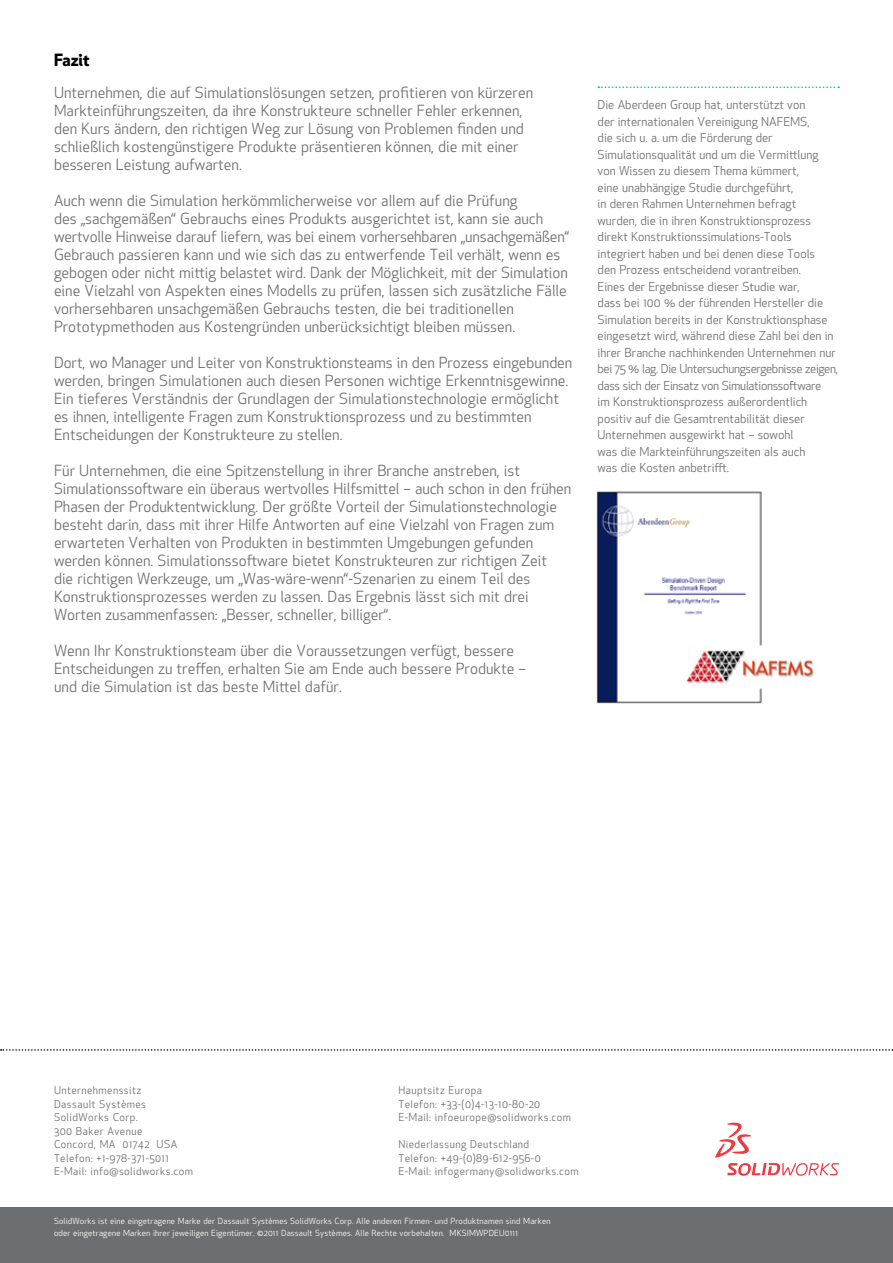
<style>
.page{position:relative;width:893px;height:1263px;background:#fff}
.page>*{position:absolute;margin:0;border:0;box-sizing:border-box;transform-origin:0 0}
.t1{font:700 16.5px "SW Apex New";color:#000}
.t2{font:15px/18px "SW Apex New";color:#6d6e71}
.t3{font:12px/16.5px "SW Apex New";color:#6d6e71}
.t4{font:10.5px/13.5px "SW Apex New";letter-spacing:.04em;color:#6d6e71}
.t5{font:8.25px/12px "SW Apex New";letter-spacing:.02em;color:#fff}
</style>
<div class="page">
<div style="left:0;top:1207px;width:893px;height:56px;background:#6d6e71"></div>
<svg style="left:1px;top:1049px;width:892px;height:2px"></svg>
<svg style="left:598px;top:86px;width:241px;height:2px"></svg>
<img style="left:596px;top:491px;width:218px;height:213px">
<svg style="left:715px;top:1122px;width:124px;height:54px"></svg>
<p class="t1" style="left:54px;top:48px;width:37px">Fazit</p>
<p class="t2" style="left:54px;top:83px;width:481px">Unternehmen, die auf Simulationslösungen setzen, profitieren von kürzeren Markteinführungszeiten, da ihre Konstrukteure schneller Fehler erkennen, den Kurs ändern, den richtigen Weg zur Lösung von Problemen finden und schließlich kostengünstigere Produkte präsentieren können, die mit einer besseren Leistung aufwarten.</p>
<p class="t2" style="left:54px;top:191px;width:517px">Auch wenn die Simulation herkömmlicherweise vor allem auf die Prüfung<br>des „sachgemäßen“ Gebrauchs eines Produkts ausgerichtet ist, kann sie auch wertvolle Hinweise darauf liefern, was bei einem vorhersehbaren „unsachgemäßen“ Gebrauch passieren kann und wie sich das zu entwerfende Teil verhält, wenn es gebogen oder nicht mittig belastet wird. Dank der Möglichkeit, mit der Simulation eine Vielzahl von Aspekten eines Modells zu prüfen, lassen sich zusätzliche Fälle vorhersehbaren unsachgemäßen Gebrauchs testen, die bei traditionellen Prototypmethoden aus Kostengründen unberücksichtigt bleiben müssen.</p>
<p class="t2" style="left:54px;top:353px;width:520px">Dort, wo Manager und Leiter von Konstruktionsteams in den Prozess eingebunden werden, bringen Simulationen auch diesen Personen wichtige Erkenntnisgewinne.<br>Ein tieferes Verständnis der Grundlagen der Simulationstechnologie ermöglicht es ihnen, intelligente Fragen zum Konstruktionsprozess und zu bestimmten Entscheidungen der Konstrukteure zu stellen.</p>
<p class="t2" style="left:54px;top:461px;width:519px">Für Unternehmen, die eine Spitzenstellung in ihrer Branche anstreben, ist Simulationssoftware ein überaus wertvolles Hilfsmittel – auch schon in den frühen Phasen der Produktentwicklung. Der größte Vorteil der Simulationstechnologie besteht darin, dass mit ihrer Hilfe Antworten auf eine Vielzahl von Fragen zum erwarteten Verhalten von Produkten in bestimmten Umgebungen gefunden werden können. Simulationssoftware bietet Konstrukteuren zur richtigen Zeit<br>die richtigen Werkzeuge, um „Was-wäre-wenn“-Szenarien zu einem Teil des Konstruktionsprozesses werden zu lassen. Das Ergebnis lässt sich mit drei Worten zusammenfassen: „Besser, schneller, billiger“.</p>
<p class="t2" style="left:54px;top:641px;width:473px">Wenn I hr Konstruktionsteam über die Voraussetzungen verfügt, bessere<br>Entscheidungen zu treffen, erhalten Sie am Ende auch bessere Produkte – und die Simulation ist das beste Mittel dafür.</p>
<p class="t3" style="left:598px;top:97px;width:242px">Die Aberdeen Group hat, unterstützt von<br>der internationalen Vereinigung NAFEMS,<br>die sich u. a. um die Förderung der Simulationsqualität und um die Vermittlung von Wissen zu diesem Thema kümmert,<br>eine unabhängige Studie durchgeführt,<br>in deren Rahmen Unternehmen befragt wurden, die in ihren Konstruktionsprozess direkt Konstruktionssimulations-Tools integriert haben und bei denen diese Tools<br>den Prozess entscheidend vorantreiben.<br>Eines der Ergebnisse dieser Studie war,<br>dass bei 100 % der führenden Hersteller die Simulation bereits in der Konstruktionsphase eingesetzt wird, während diese Zahl bei den in ihrer Branche nachhinkenden Unternehmen nur bei 75 % lag. Die Untersuchungsergebnisse zeigen, dass sich der Einsatz von Simulationssoftware<br>im Konstruktionsprozess außerordentlich positiv auf die Gesamtrentabilität dieser Unternehmen ausgewirkt hat – sowohl<br>was die Markteinführungszeiten als auch<br>was die Kosten anbetrifft.</p>
<p class="t4" style="left:54px;top:1084px;width:140px">Unternehmenssitz<br>Dassault Systèmes<br>SolidWorks Corp.<br>300 Baker Avenue<br>Concord, MA 01742 USA<br>Telefon: +1-978-371-5011<br>E-Mail: info@solidworks.com</p>
<p class="t4" style="left:398px;top:1084px;width:174px">Hauptsitz Europa<br>Telefon: +33-(0)4-13-10-80-20<br>E-Mail: infoeurope@solidworks.com</p>
<p class="t4" style="left:398px;top:1138px;width:182px">Niederlassung Deutschland<br>Telefon: +49-(0)89-612-956-0<br>E-Mail: infogermany@solidworks.com</p>
<p class="t5" style="left:54px;top:1215px;width:498px">SolidWorks ist eine eingetragene Marke der Dassault Systèmes SolidWorks Corp. Alle anderen Firmen- und Produktnamen sind Marken oder eingetragene Marken ihrer jeweiligen Eigentümer. ©2011 Dassault Systèmes. Alle Rechte vorbehalten. MKSI MWPDEU0111</p>
</div>
